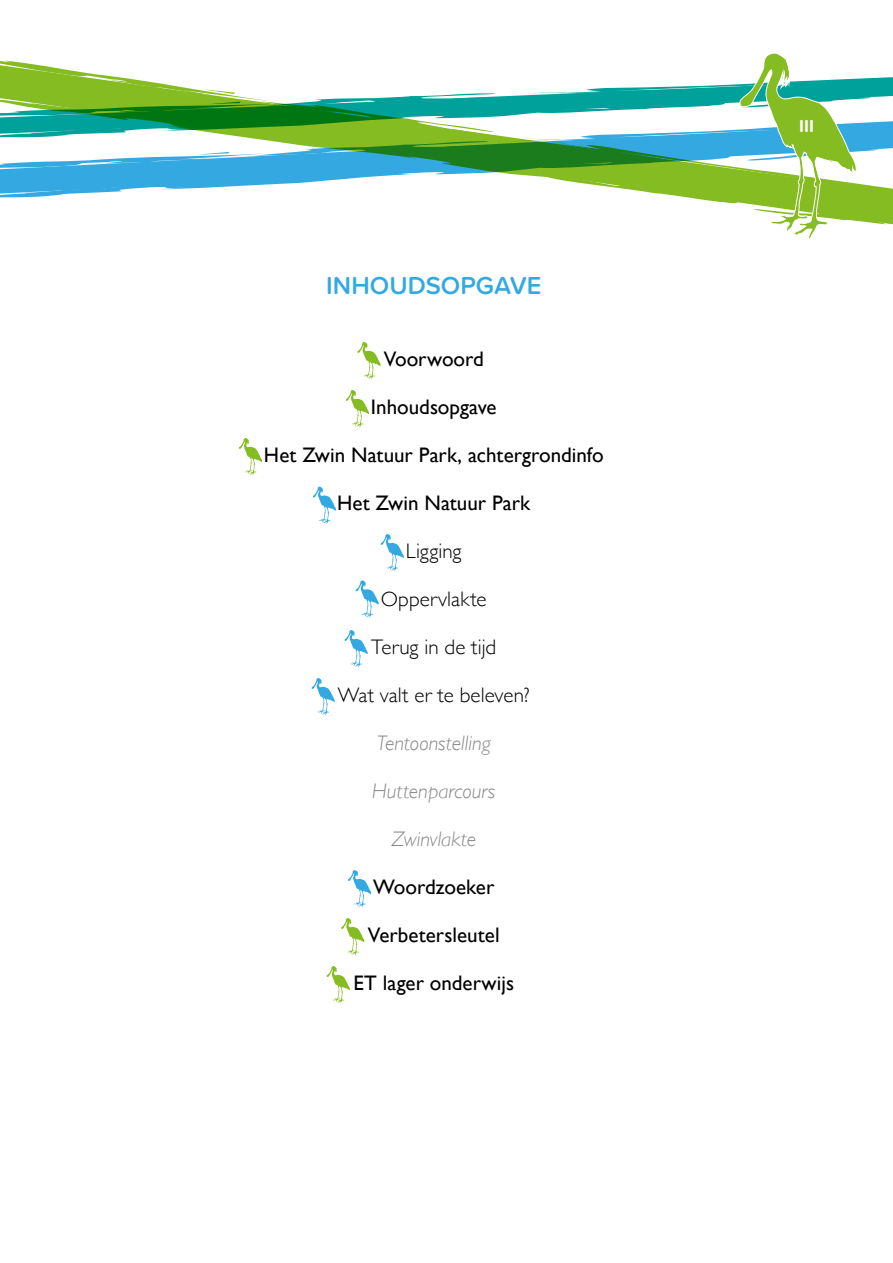
<style>
.page{position:relative;width:893px;height:1263px;background:#fff}
.page>*{position:absolute;margin:0;border:0;box-sizing:border-box;transform-origin:0 0}
.t1{font:600 25.5px "Proxima Soft";color:#34a9e1}
.t2{font:21px "Gill Sans";color:#000}
.t3{font:300 21px "Gill Sans";letter-spacing:.005em;color:#000}
.t4{font:italic 300 21px "Gill Sans";color:#868786}
.t5{font:700 18px "Proxima Soft";color:#fff}
</style>
<div class="page">
<svg style="left:0;top:53px;width:893px;height:186px"></svg>
<svg style="left:357px;top:342px;width:24px;height:37px"></svg>
<svg style="left:346px;top:390px;width:23px;height:37px"></svg>
<svg style="left:239px;top:438px;width:23px;height:37px"></svg>
<svg style="left:313px;top:487px;width:23px;height:37px"></svg>
<svg style="left:380px;top:534px;width:24px;height:37px"></svg>
<svg style="left:355px;top:580px;width:24px;height:38px"></svg>
<svg style="left:344px;top:630px;width:24px;height:37px"></svg>
<svg style="left:311px;top:678px;width:24px;height:37px"></svg>
<svg style="left:348px;top:870px;width:23px;height:37px"></svg>
<svg style="left:341px;top:918px;width:23px;height:37px"></svg>
<svg style="left:326px;top:966px;width:24px;height:37px"></svg>
<p class="t1" style="left:326px;top:266px;width:217px">INHOUDSOPGAVE</p>
<p class="t2" style="left:384px;top:347px;width:102px">Voorwoord</p>
<p class="t2" style="left:371px;top:395px;width:127px">Inhoudsopgave</p>
<p class="t2" style="left:264px;top:443px;width:341px">Het Zwin Natuur Park, achtergrondinfo</p>
<p class="t2" style="left:337px;top:491px;width:195px">Het Zwin Natuur Park</p>
<p class="t3" style="left:406px;top:535px;width:57px">Ligging</p>
<p class="t3" style="left:381px;top:583px;width:107px">Oppervlakte</p>
<p class="t3" style="left:371px;top:631px;width:127px">Terug in de tijd</p>
<p class="t3" style="left:338px;top:679px;width:194px">Wat valt er te beleven?</p>
<p class="t4" style="left:377px;top:731px;width:115px">Tentoonstelling</p>
<p class="t4" style="left:372px;top:779px;width:125px">Huttenparcours</p>
<p class="t4" style="left:391px;top:827px;width:86px">Zwinvlakte</p>
<p class="t2" style="left:373px;top:875px;width:123px">Woordzoeker</p>
<p class="t2" style="left:368px;top:923px;width:133px">Verbetersleutel</p>
<p class="t2" style="left:353px;top:971px;width:162px">ET lager onderwijs</p>
<p class="t5" style="left:799px;top:113px;width:16px">III</p>
</div>
